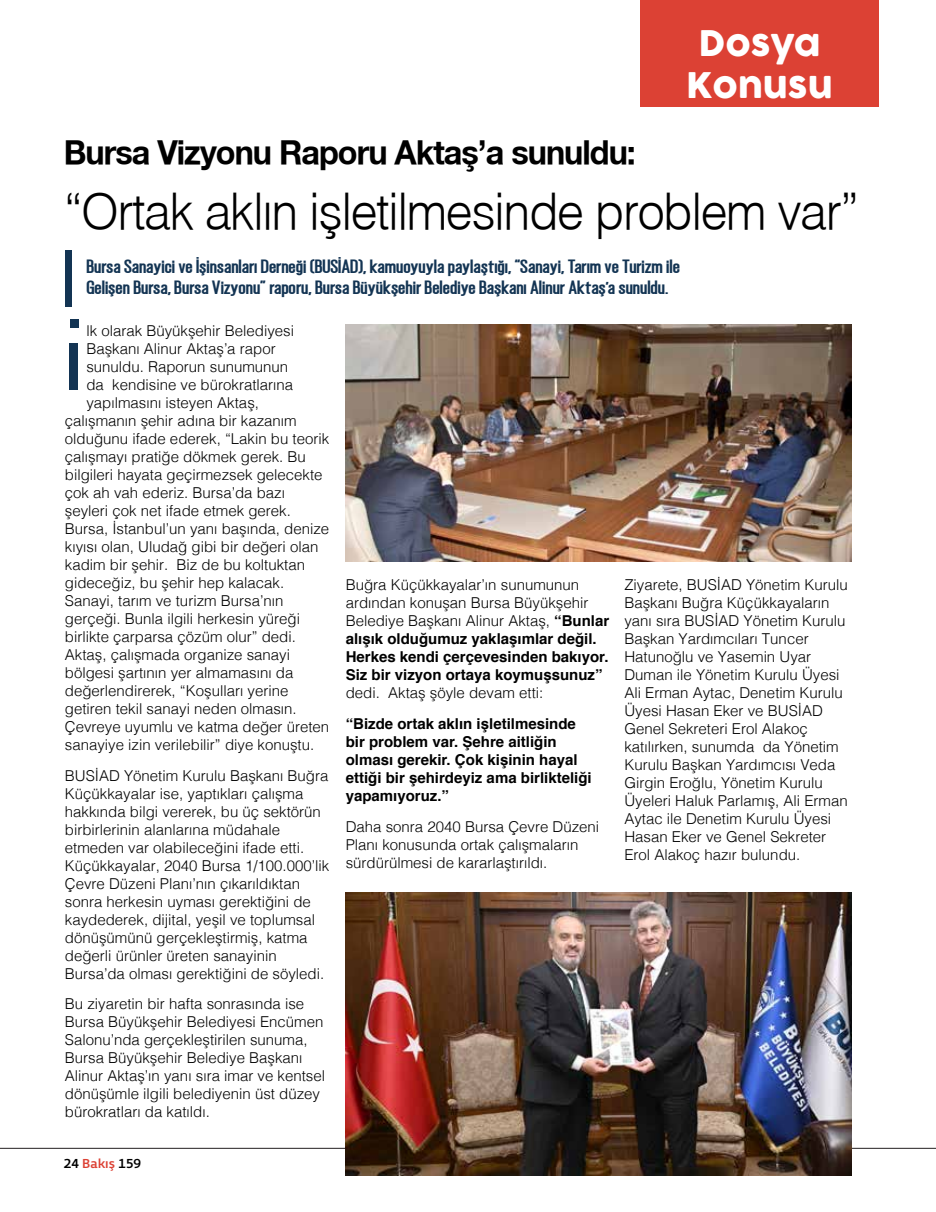
<style>
.page{position:relative;width:936px;height:1212px;background:#fff}
.page>*{position:absolute;margin:0;border:0;box-sizing:border-box;transform-origin:0 0}
.t1{font:61.5px "Helvetica Cond T Bold";color:#133453}
.t2{font:49.5px "Helvetica T Light";letter-spacing:-.03em;color:#000}
.t3{font:34.5px/42px "COCOGOOSE";color:#fff;text-align:center}
.t4{font:33px "Helvetica T Bold";letter-spacing:-.03em;color:#000}
.t5{font:800 18px/21.6px "Gatty";color:#133453;scale:1.2 1}
.t6{font:300 15px/18px "Helvetica";color:#000}
.t7{font:700 15px/18px "Helvetica";color:#000}
.t8{font:13.5px "Priva Three Pro";color:#000}
.s1{font-weight:300}
.s2{color:#dc4134}
</style>
<div class="page">
<div style="left:640px;top:0;width:238px;height:106px;background:#dc4134"></div>
<hr style="left:0;top:1148px;width:935px;height:1px;background:#231f20">
<div style="left:66px;top:250px;width:6px;height:56px;background:#133453"></div>
<img style="left:345px;top:892px;width:506px;height:284px">
<img style="left:345px;top:325px;width:506px;height:236px">
<h3 class="t4" style="left:64px;top:132px;width:573px">Bursa Vizyonu Raporu Aktaş’a sunuldu:</h3>
<h3 class="t3" style="left:686px;top:23px;width:148px">Dosya<br>Konusu</h3>
<h2 class="t2" style="left:64px;top:181px;width:796px">“Ortak aklın işletilmesinde problem var”</h2>
<p class="t5" style="left:86px;top:255px;width:496px">Bursa Sanayici ve İşinsanları Derneği (BUSİAD), kamuoyuyla paylaştığı, “Sanayi, Tarım ve Turizm ile<br>Gelişen Bursa, Bursa Vizyonu” raporu, Bursa Büyükşehir Belediye Başkanı Alinur Aktaş’a sunuldu.</p>
<p class="t6" style="left:86px;top:320px;width:209px">lk olarak Büyükşehir Belediyesi</p>
<p class="t6" style="left:86px;top:338px;width:191px">Başkanı Alinur Aktaş’a rapor</p>
<p class="t6" style="left:86px;top:356px;width:203px">sunuldu. Raporun sunumunun</p>
<p class="t6" style="left:86px;top:374px;width:208px">da kendisine ve bürokratlarına</p>
<p class="t6" style="left:86px;top:392px;width:174px">yapılmasını isteyen Aktaş,</p>
<p class="t6" style="left:65px;top:410px;width:233px">çalışmanın şehir adına bir kazanım</p>
<p class="t6" style="left:65px;top:428px;width:266px">olduğunu ifade ederek, “Lakin bu teorik</p>
<p class="t6" style="left:65px;top:446px;width:242px">çalışmayı pratiğe dökmek gerek. Bu</p>
<p class="t6" style="left:65px;top:464px;width:259px">bilgileri hayata geçirmezsek gelecekte</p>
<p class="t6" style="left:65px;top:482px;width:222px">çok ah vah ederiz. Bursa’da bazı</p>
<p class="t6" style="left:65px;top:500px;width:227px">şeyleri çok net ifade etmek gerek.</p>
<p class="t6" style="left:65px;top:518px;width:266px">Bursa, İstanbul’un yanı başında, denize</p>
<p class="t6" style="left:65px;top:536px;width:255px">kıyısı olan, Uludağ gibi bir değeri olan</p>
<p class="t6" style="left:65px;top:554px;width:242px">kadim bir şehir. Biz de bu koltuktan</p>
<p class="t6" style="left:65px;top:572px;width:221px">gideceğiz, bu şehir hep kalacak.</p>
<p class="t6" style="left:65px;top:590px;width:220px">Sanayi, tarım ve turizm Bursa’nın</p>
<p class="t6" style="left:65px;top:608px;width:237px">gerçeği. Bunla ilgili herkesin yüreği</p>
<p class="t6" style="left:65px;top:626px;width:232px">birlikte çarparsa çözüm olur” dedi.</p>
<p class="t6" style="left:65px;top:644px;width:227px">Aktaş, çalışmada organize sanayi</p>
<p class="t6" style="left:65px;top:662px;width:230px">bölgesi şartının yer almamasını da</p>
<p class="t6" style="left:65px;top:680px;width:225px">değerlendirerek, “Koşulları yerine</p>
<p class="t6" style="left:65px;top:698px;width:233px">getiren tekil sanayi neden olmasın.</p>
<p class="t6" style="left:65px;top:716px;width:266px">Çevreye uyumlu ve katma değer üreten</p>
<p class="t6" style="left:65px;top:734px;width:251px">sanayiye izin verilebilir” diye konuştu.</p>
<p class="t6" style="left:65px;top:765px;width:266px">BUSİAD Yönetim Kurulu Başkanı Buğra Küçükkayalar ise, yaptıkları çalışma hakkında bilgi vererek, bu üç sektörün birbirlerinin alanlarına müdahale etmeden var olabileceğini ifade etti.<br>Küçükkayalar, 2040 Bursa 1/100.000’lik Çevre Düzeni Planı’nın çıkarıldıktan sonra herkesin uyması gerektiğini de kaydederek, dijital, yeşil ve toplumsal dönüşümünü gerçekleştirmiş, katma değerli ürünler üreten sanayinin Bursa’da olması gerektiğini de söyledi.</p>
<p class="t6" style="left:65px;top:994px;width:262px">Bu ziyaretin bir hafta sonrasında ise Bursa Büyükşehir Belediyesi Encümen Salonu’nda gerçekleştirilen sunuma, Bursa Büyükşehir Belediye Başkanı Alinur Aktaş’ın yanı sıra imar ve kentsel dönüşümle ilgili belediyenin üst düzey bürokratları da katıldı.</p>
<h1 class="t1" style="left:64px;top:268px;width:22px">.</h1>
<h1 class="t1" style="left:65px;top:330px;width:19px">I</h1>
<p class="t6" style="left:624px;top:575px;width:225px">Ziyarete, BUSİAD Yönetim Kurulu<br>Başkanı Buğra Küçükkayaların yanı sıra BUSİAD Yönetim Kurulu<br>Başkan Yardımcıları Tuncer<br>Hatunoğlu ve Yasemin Uyar<br>Duman ile Yönetim Kurulu Üyesi<br>Ali Erman Aytac, Denetim Kurulu<br>Üyesi Hasan Eker ve BUSİAD<br>Genel Sekreteri Erol Alakoç katılırken, sunumda da Yönetim<br>Kurulu Başkan Yardımcısı Veda<br>Girgin Eroğlu, Yönetim Kurulu<br>Üyeleri Haluk Parlamış, Ali Erman<br>Aytac ile Denetim Kurulu Üyesi<br>Hasan Eker ve Genel Sekreter<br>Erol Alakoç hazır bulundu.</p>
<p class="t7" style="left:345px;top:576px;width:265px"><span class="s1">Buğra Küçükkayalar’ın sunumunun ardından konuşan Bursa Büyükşehir Belediye Başkanı Alinur Aktaş,</span> “Bunlar alışık olduğumuz yaklaşımlar değil.<br>Herkes kendi çerçevesinden bakıyor.<br>Siz bir vizyon ortaya koymuşsunuz”</p>
<p class="t6" style="left:345px;top:683px;width:199px">dedi. Aktaş şöyle devam etti:</p>
<p class="t7" style="left:345px;top:715px;width:247px">“Bizde ortak aklın işletilmesinde bir problem var. Şehre aitliğin olması gerekir. Çok kişinin hayal ettiği bir şehirdeyiz ama birlikteliği yapamıyoruz.”</p>
<p class="t6" style="left:345px;top:816px;width:255px">Daha sonra 2040 Bursa Çevre Düzeni<br>Planı konusunda ortak çalışmaların sürdürülmesi de kararlaştırıldı.</p>
<p class="t8" style="left:64px;top:1154px;width:79px">24 <span class="s2">Bakış</span> 159</p>
</div>
